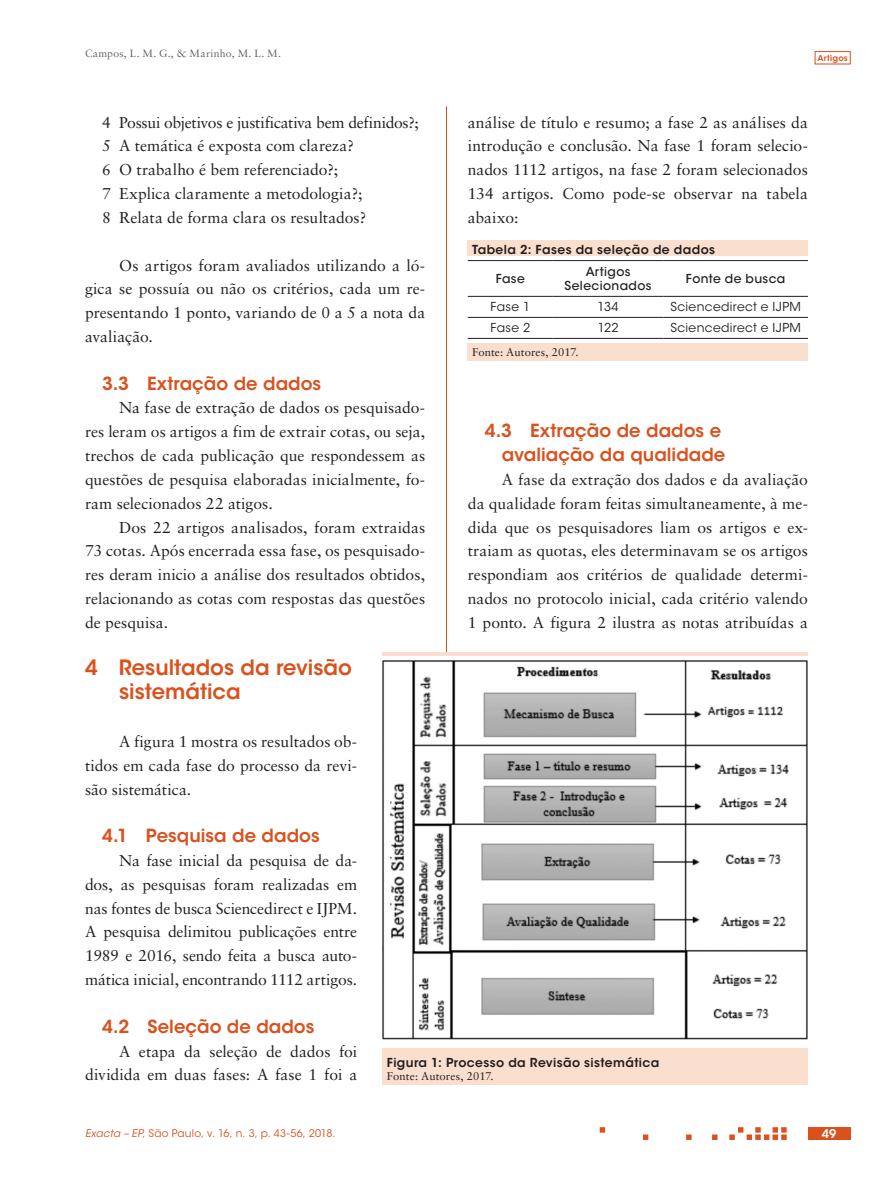
<style>
.page{position:relative;width:893px;height:1191px;background:#fff}
.page>*{position:absolute;margin:0;border:0;box-sizing:border-box;transform-origin:0 0}
.ex_Subtitulo{font:600 21px/23.9px "ITC Avant Garde Std";color:#da511d}
.ex_Subtitulo_2{font:600 18px/23.9px "ITC Avant Garde Std";color:#da511d;text-align:right}
.ex_Normal{font:15.75px/23.9px "Sabon LT Std";color:#231f20;text-align:justify}
.ex_Normal_-_bolinha{font:15.75px "Sabon LT Std";letter-spacing:-.005em;color:#231f20}
.ex_Tabela_-_titulo{font:600 12.3px "ITC Avant Garde Std";letter-spacing:.03em;color:#231f20}
.t1{font:12.3px "ITC Avant Garde Std";letter-spacing:.03em;color:#231f20}
.t2{font:500 12.3px/14.7px "ITC Avant Garde Std";letter-spacing:.03em;color:#231f20;text-align:center}
.t3{font:600 12px "ITC Avant Garde Std";color:#fff}
.ex_Tabela_-_nota{font:11.25px "Sabon LT Std";letter-spacing:.01em;color:#231f20}
.t4{font:10.5px "ITC Avant Garde Std";letter-spacing:.02em;color:#da511d}
.t5{font:10.5px "Sabon LT Std";letter-spacing:.03em;color:#636366}
.t6{font:600 8.25px "ITC Avant Garde Std";letter-spacing:.025em;color:#da511d}
.s1{font-style:italic}
</style>
<div class="page">
<hr style="left:446px;top:106px;width:1px;height:978px;background:#da511d">
<svg style="left:600px;top:1127px;width:187px;height:13px"></svg>
<div style="left:815px;top:51px;width:35px;height:13px;border:1px solid #da511d"></div>
<div style="left:808px;top:1127px;width:42px;height:13px;background:#da511d"></div>
<div style="left:383px;top:652px;width:425px;height:432px;background:#fadfce"></div>
<img style="left:383px;top:656px;width:425px;height:391px">
<div style="left:468px;top:240px;width:340px;height:120px;background:#fadfce"></div>
<div style="left:468px;top:256px;width:340px;height:87px;background:#fff"></div>
<hr style="left:468px;top:260px;width:85px;height:1px;background:#231f20">
<hr style="left:553px;top:260px;width:110px;height:1px;background:#231f20">
<hr style="left:663px;top:260px;width:145px;height:1px;background:#231f20">
<hr style="left:468px;top:296px;width:85px;height:1px;background:#231f20">
<hr style="left:553px;top:296px;width:110px;height:1px;background:#231f20">
<hr style="left:663px;top:296px;width:145px;height:1px;background:#231f20">
<hr style="left:468px;top:317px;width:85px;height:1px;background:#231f20">
<hr style="left:553px;top:317px;width:110px;height:1px;background:#231f20">
<hr style="left:663px;top:317px;width:145px;height:1px;background:#231f20">
<hr style="left:468px;top:338px;width:85px;height:1px;background:#231f20">
<hr style="left:553px;top:338px;width:110px;height:1px;background:#231f20">
<hr style="left:663px;top:338px;width:145px;height:1px;background:#231f20">
<p class="t5" style="left:85px;top:47px;width:198px">Campos, L. M. G., &amp; Marinho, M. L. M.</p>
<p class="t6" style="left:817px;top:53px;width:32px">Artigos</p>
<p class="ex_Normal_-_bolinha" style="left:102px;top:113px;width:318px">4 Possui objetivos e justificativa bem definidos?;</p>
<p class="ex_Normal_-_bolinha" style="left:102px;top:137px;width:253px">5 A temática é exposta com clareza?</p>
<p class="ex_Normal_-_bolinha" style="left:102px;top:160px;width:238px">6 O trabalho é bem referenciado?;</p>
<p class="ex_Normal_-_bolinha" style="left:102px;top:184px;width:262px">7 Explica claramente a metodologia?;</p>
<p class="ex_Normal_-_bolinha" style="left:102px;top:208px;width:266px">8 Relata de forma clara os resultados?</p>
<p class="ex_Normal" style="left:85px;top:253px;width:342px;text-indent:34px">Os artigos foram avaliados utilizando a ló&shy;gica se possuía ou não os critérios, cada um re&shy;presentando 1 ponto, variando de 0 a 5 a nota da avaliação.</p>
<p class="ex_Subtitulo_2" style="left:102px;top:371px;width:221px">3.3 Extração de dados</p>
<p class="ex_Normal" style="left:85px;top:396px;width:342px;text-indent:34px">Na fase de extração de dados os pesquisado&shy;res leram os artigos a fim de extrair cotas, ou seja, trechos de cada publicação que respondessem as questões de pesquisa elaboradas inicialmente, fo&shy;ram selecionados 22 atigos.</p>
<p class="ex_Normal" style="left:85px;top:515px;width:342px;text-indent:34px">Dos 22 artigos analisados, foram extraidas 73 cotas. Após encerrada essa fase, os pesquisado&shy;res deram inicio a análise dos resultados obtidos, relacionando as cotas com respostas das questões de pesquisa.</p>
<p class="ex_Subtitulo" style="left:119px;top:656px;width:234px;text-indent:-34px">4 Resultados da revisão sistemática</p>
<p class="ex_Normal" style="left:85px;top:729px;width:274px;text-indent:34px">A figura 1 mostra os resultados ob&shy;tidos em cada fase do processo da revi&shy;são sistemática.</p>
<p class="ex_Subtitulo_2" style="left:102px;top:823px;width:219px">4.1 Pesquisa de dados</p>
<p class="ex_Normal" style="left:85px;top:848px;width:274px;text-indent:34px">Na fase inicial da pesquisa de da&shy;dos, as pesquisas foram realizadas em nas fontes de busca Sciencedirect e IJPM.<br>A pesquisa delimitou publicações entre 1989 e 2016, sendo feita a busca auto&shy;mática inicial, encontrando 1112 artigos.</p>
<p class="ex_Subtitulo_2" style="left:102px;top:1014px;width:214px">4.2 Seleção de dados</p>
<p class="ex_Normal" style="left:85px;top:1039px;width:274px;text-align:right">A etapa da seleção de dados foi dividida em duas fases: A fase 1 foi a</p>
<p class="ex_Normal" style="left:468px;top:110px;width:342px">análise de título e resumo; a fase 2 as análises da introdução e conclusão. Na fase 1 foram selecio&shy;nados 1112 artigos, na fase 2 foram selecionados 134 artigos. Como pode-se observar na tabela abaixo:</p>
<p class="ex_Tabela_-_titulo" style="left:472px;top:241px;width:245px">Tabela 2: Fases da seleção de dados</p>
<p class="t2" style="left:496px;top:271px;width:31px">Fase</p>
<p class="t2" style="left:565px;top:264px;width:88px">Artigos<br>Selecionados</p>
<p class="t2" style="left:686px;top:271px;width:101px">Fonte de busca</p>
<p class="t1" style="left:490px;top:299px;width:41px">Fase 1</p>
<p class="t1" style="left:597px;top:299px;width:23px">134</p>
<p class="t1" style="left:670px;top:299px;width:132px">Sciencedirect e IJPM</p>
<p class="t1" style="left:490px;top:320px;width:41px">Fase 2</p>
<p class="t1" style="left:598px;top:320px;width:22px">122</p>
<p class="t1" style="left:670px;top:320px;width:132px">Sciencedirect e IJPM</p>
<p class="ex_Tabela_-_nota" style="left:472px;top:346px;width:108px">Fonte: Autores, 2017.</p>
<p class="ex_Subtitulo_2" style="left:485px;top:419px;width:242px">4.3 Extração de dados e avaliação da qualidade</p>
<p class="ex_Normal" style="left:468px;top:467px;width:342px;text-indent:34px">A fase da extração dos dados e da avaliação da qualidade foram feitas simultaneamente, à me&shy;dida que os pesquisadores liam os artigos e ex&shy;traiam as quotas, eles determinavam se os artigos respondiam aos critérios de qualidade determi&shy;nados no protocolo inicial, cada critério valendo 1 ponto. A figura 2 ilustra as notas atribuídas a</p>
<p class="ex_Tabela_-_titulo" style="left:387px;top:1054px;width:274px">Figura 1: Processo da Revisão sistemática</p>
<p class="ex_Tabela_-_nota" style="left:387px;top:1069px;width:108px">Fonte: Autores, 2017.</p>
<p class="t4" style="left:85px;top:1127px;width:252px"><span class="s1">Exacta – EP</span>, São Paulo, v. 16, n. 3, p. 43-56, 2018.</p>
<p class="t3" style="left:822px;top:1126px;width:16px">49</p>
</div>
